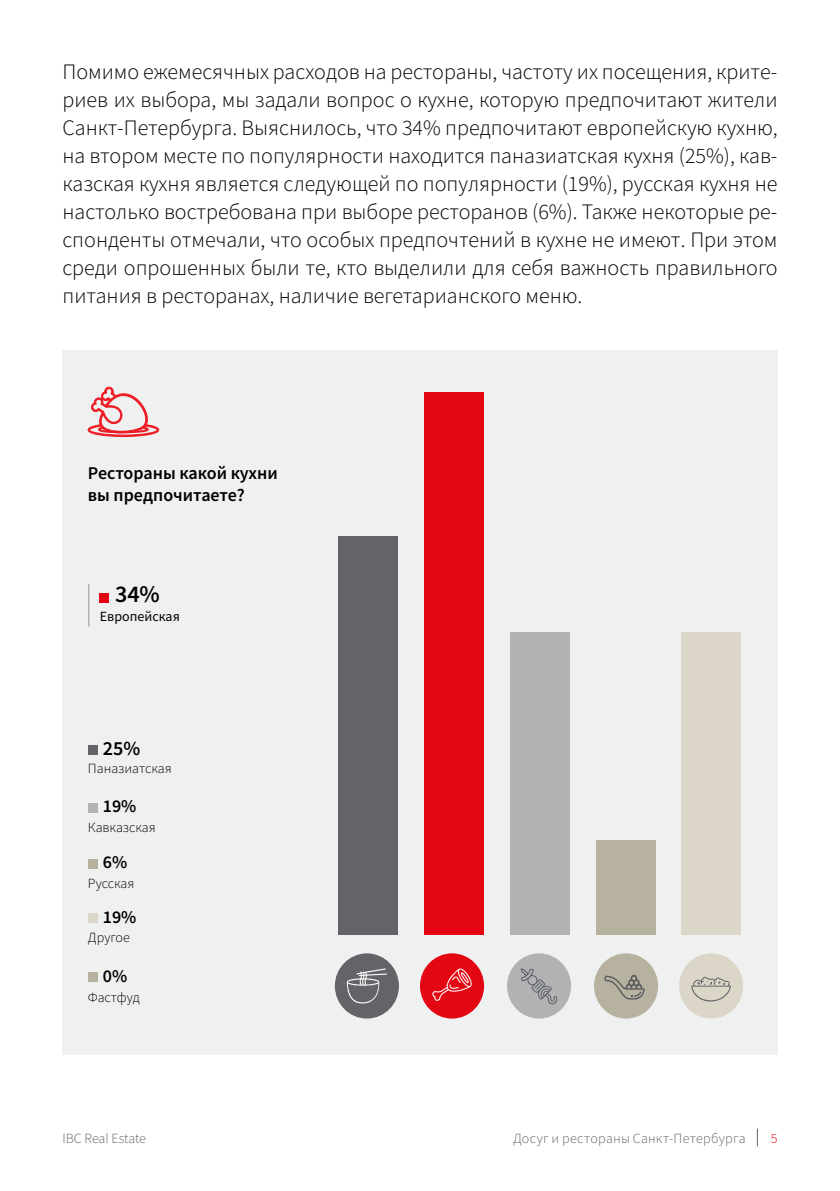
<style>
.page{position:relative;width:840px;height:1191px;background:#fff}
.page>*{position:absolute;margin:0;border:0;box-sizing:border-box;transform-origin:0 0}
.t1{font:600 24px "Source Sans Pro";color:#000}
.t2{font:300 22px/28px "Source Sans Pro";color:#000;text-align:justify}
.t3{font:600 20px "Source Sans Pro";color:#000}
.t4{font:600 18px/21.6px "Source Sans Pro";color:#000}
.t5{font:300 14px "Source Sans Pro";color:#000}
.t6{font:300 14px "Source Sans Pro";letter-spacing:.015em;color:#626468}
.t7{font:300 14px "Source Sans Pro";letter-spacing:-.01em;color:#626468}
.t8{font:14px "Source Sans Pro";color:#000}
.t9{font:300 14px "Source Sans Pro";color:#e30613}
</style>
<div class="page">
<svg style="left:756px;top:1129px;width:1px;height:17px"></svg>
<div style="left:62px;top:350px;width:715px;height:704px;background:#eff0f0"></div>
<div style="left:88px;top:913px;width:9px;height:9px;background:#dbd6c7"></div>
<div style="left:510px;top:632px;width:60px;height:302px;background:#b1b2b4"></div>
<div style="left:424px;top:392px;width:60px;height:542px;background:#e30512"></div>
<div style="left:338px;top:536px;width:60px;height:398px;background:#626468"></div>
<div style="left:680px;top:632px;width:60px;height:302px;background:#dbd6c7"></div>
<div style="left:595px;top:840px;width:60px;height:94px;background:#b7b19f"></div>
<svg style="left:88px;top:386px;width:71px;height:51px"></svg>
<div style="left:88px;top:859px;width:9px;height:9px;background:#b7b19f"></div>
<div style="left:88px;top:803px;width:9px;height:9px;background:#b1b2b4"></div>
<div style="left:88px;top:972px;width:9px;height:9px;background:#b7b19f"></div>
<div style="left:100px;top:593px;width:9px;height:10px;background:#e30512"></div>
<hr style="left:88px;top:584px;width:1px;height:42px;background:#b1b2b4">
<div style="left:88px;top:745px;width:9px;height:10px;background:#626468"></div>
<div style="left:420px;top:953px;width:64px;height:65px;background:#e30613;border-radius:50%"></div>
<div style="left:506px;top:953px;width:64px;height:65px;background:#b1b2b4;border-radius:50%"></div>
<div style="left:593px;top:953px;width:64px;height:65px;background:#b7b19f;border-radius:50%"></div>
<div style="left:678px;top:953px;width:64px;height:65px;background:#dbd6c7;border-radius:50%"></div>
<div style="left:334px;top:953px;width:65px;height:65px;background:#626468;border-radius:50%"></div>
<svg style="left:346px;top:968px;width:41px;height:35px"></svg>
<svg style="left:432px;top:968px;width:40px;height:33px"></svg>
<svg style="left:691px;top:976px;width:39px;height:25px"></svg>
<svg style="left:604px;top:974px;width:40px;height:25px"></svg>
<svg style="left:520px;top:968px;width:37px;height:36px"></svg>
<p class="t2" style="left:62px;top:58px;width:716px">Помимо ежемесячных расходов на рестораны, частоту их посещения, крите&shy;риев их выбора, мы задали вопрос о кухне, которую предпочитают жители Санкт-Петербурга. Выяснилось, что 34% предпочитают европейскую кухню, на втором месте по популярности находится паназиатская кухня (25%), кав&shy;казская кухня является следующей по популярности (19%), русская кухня не настолько востребована при выборе ресторанов (6%). Также некоторые ре&shy;спонденты отмечали, что особых предпочтений в кухне не имеют. При этом среди опрошенных были те, кто выделили для себя важность правильного питания в ресторанах, наличие вегетарианского меню.</p>
<p class="t4" style="left:88px;top:462px;width:191px">Рестораны какой кухни вы предпочитаете?</p>
<p class="t1" style="left:115px;top:578px;width:46px">34%</p>
<p class="t8" style="left:100px;top:607px;width:81px">Европейская</p>
<p class="t3" style="left:103px;top:734px;width:39px">25%</p>
<p class="t5" style="left:88px;top:759px;width:85px">Паназиатская</p>
<p class="t4" style="left:103px;top:795px;width:35px">19%</p>
<p class="t5" style="left:88px;top:819px;width:69px">Кавказская</p>
<p class="t4" style="left:103px;top:851px;width:26px">6%</p>
<p class="t5" style="left:88px;top:875px;width:48px">Русская</p>
<p class="t4" style="left:103px;top:905px;width:35px">19%</p>
<p class="t5" style="left:88px;top:929px;width:43px">Другое</p>
<p class="t4" style="left:103px;top:965px;width:26px">0%</p>
<p class="t5" style="left:88px;top:988px;width:53px">Фастфуд</p>
<p class="t7" style="left:62px;top:1129px;width:85px">IBC Real Estate</p>
<p class="t6" style="left:513px;top:1129px;width:234px">Досуг и рестораны Санкт-Петербурга</p>
<p class="t9" style="left:770px;top:1129px;width:8px">5</p>
</div>
